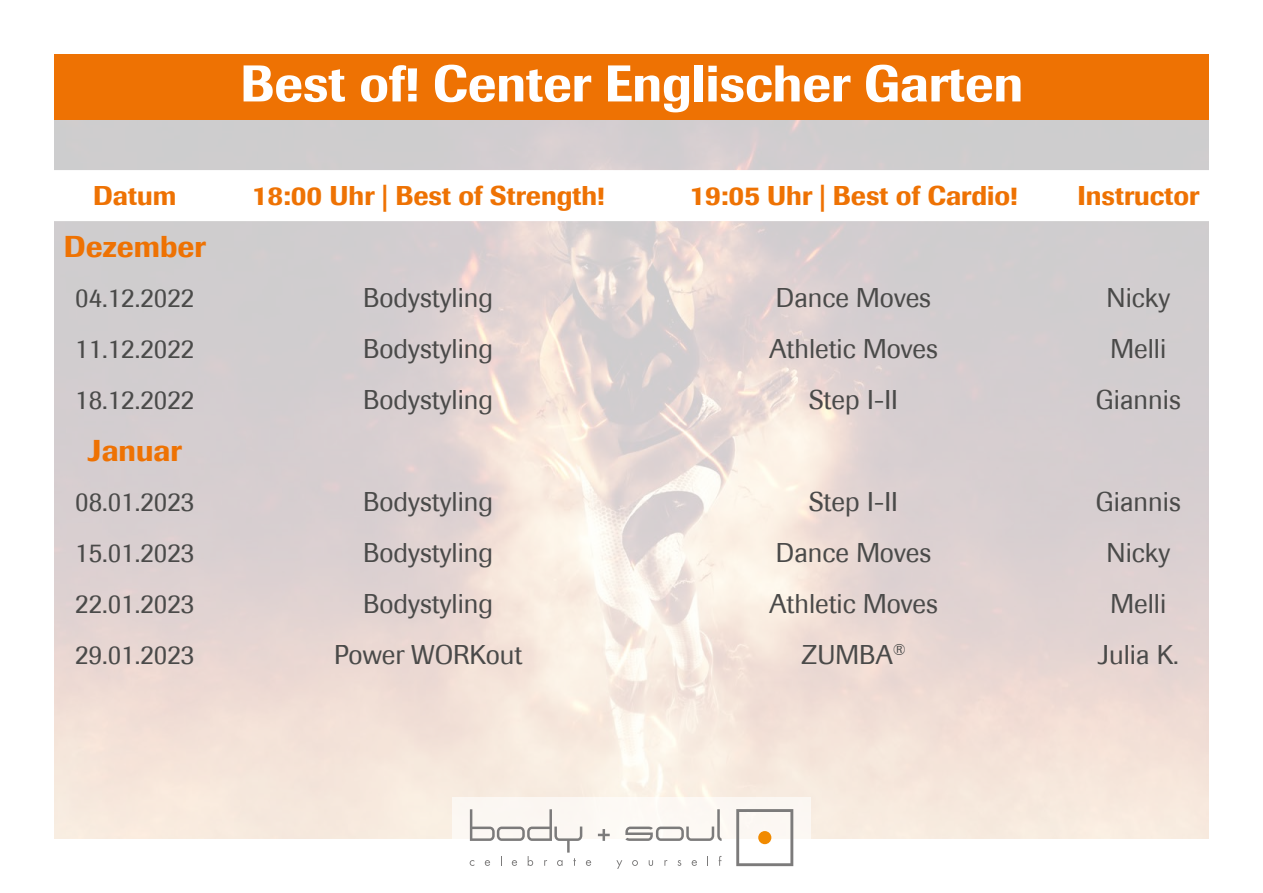
<style>
.page{position:relative;width:1263px;height:893px;background:#fff}
.page>*{position:absolute;margin:0;border:0;box-sizing:border-box;transform-origin:0 0}
.t1{font:500 51px "Imago";color:#fff}
.t2{font:500 30px "Imago";color:#ee7203}
.t3{font:27px "Imago";color:#4a4a49}
.t4{font:500 27px "Imago";color:#ee7203}
</style>
<div class="page">
<img style="left:54px;top:119px;width:1155px;height:720px">
<div style="left:54px;top:54px;width:1155px;height:65px;background:#ee7203"></div>
<svg style="left:54px;top:170px;width:1155px;height:51px"></svg>
<div style="left:452px;top:797px;width:359px;height:84px;background:linear-gradient(to right,#fefcfa,#fefdfb)"></div>
<svg style="left:736px;top:809px;width:57px;height:57px"></svg>
<div style="left:758px;top:831px;width:13px;height:13px;background:#f18a00;border-radius:50%"></div>
<svg style="left:616px;top:860px;width:6px;height:9px"></svg>
<svg style="left:632px;top:860px;width:6px;height:6px"></svg>
<svg style="left:649px;top:860px;width:4px;height:6px"></svg>
<svg style="left:664px;top:860px;width:3px;height:6px"></svg>
<svg style="left:677px;top:860px;width:4px;height:6px"></svg>
<svg style="left:692px;top:860px;width:5px;height:6px"></svg>
<svg style="left:719px;top:856px;width:2px;height:10px"></svg>
<svg style="left:625px;top:809px;width:97px;height:32px"></svg>
<svg style="left:598px;top:829px;width:12px;height:12px"></svg>
<svg style="left:470px;top:809px;width:121px;height:57px"></svg>
<h1 class="t1" style="left:240px;top:53px;width:784px">Best of! Center Englischer Garten</h1>
<p class="t4" style="left:93px;top:179px;width:85px">Datum</p>
<p class="t4" style="left:252px;top:179px;width:354px">18:00 Uhr | Best of Strength!</p>
<p class="t4" style="left:689px;top:179px;width:329px">19:05 Uhr | Best of Cardio!</p>
<p class="t4" style="left:1077px;top:179px;width:124px">Instructor</p>
<p class="t2" style="left:64px;top:229px;width:143px">Dezember</p>
<p class="t3" style="left:75px;top:282px;width:121px">04.12.2022</p>
<p class="t3" style="left:363px;top:282px;width:131px">Bodystyling</p>
<p class="t3" style="left:776px;top:282px;width:157px">Dance Moves</p>
<p class="t3" style="left:1106px;top:282px;width:65px">Nicky</p>
<p class="t3" style="left:75px;top:333px;width:121px">11.12.2022</p>
<p class="t3" style="left:363px;top:333px;width:131px">Bodystyling</p>
<p class="t3" style="left:769px;top:333px;width:170px">Athletic Moves</p>
<p class="t3" style="left:1110px;top:333px;width:57px">Melli</p>
<p class="t3" style="left:75px;top:384px;width:121px">18.12.2022</p>
<p class="t3" style="left:363px;top:384px;width:131px">Bodystyling</p>
<p class="t3" style="left:809px;top:384px;width:90px">Step I-II</p>
<p class="t3" style="left:1096px;top:384px;width:86px">Giannis</p>
<p class="t2" style="left:88px;top:433px;width:95px">Januar</p>
<p class="t3" style="left:75px;top:486px;width:121px">08.01.2023</p>
<p class="t3" style="left:363px;top:486px;width:131px">Bodystyling</p>
<p class="t3" style="left:809px;top:486px;width:90px">Step I-II</p>
<p class="t3" style="left:1096px;top:486px;width:86px">Giannis</p>
<p class="t3" style="left:75px;top:537px;width:121px">15.01.2023</p>
<p class="t3" style="left:363px;top:537px;width:131px">Bodystyling</p>
<p class="t3" style="left:776px;top:537px;width:157px">Dance Moves</p>
<p class="t3" style="left:1107px;top:537px;width:65px">Nicky</p>
<p class="t3" style="left:75px;top:588px;width:121px">22.01.2023</p>
<p class="t3" style="left:363px;top:588px;width:131px">Bodystyling</p>
<p class="t3" style="left:769px;top:588px;width:170px">Athletic Moves</p>
<p class="t3" style="left:1110px;top:588px;width:57px">Melli</p>
<p class="t3" style="left:75px;top:639px;width:121px">29.01.2023</p>
<p class="t3" style="left:334px;top:639px;width:190px">Power WORKout</p>
<p class="t3" style="left:801px;top:639px;width:106px">ZUMBA<sup>®</sup></p>
<p class="t3" style="left:1098px;top:639px;width:82px">Julia K.</p>
</div>
